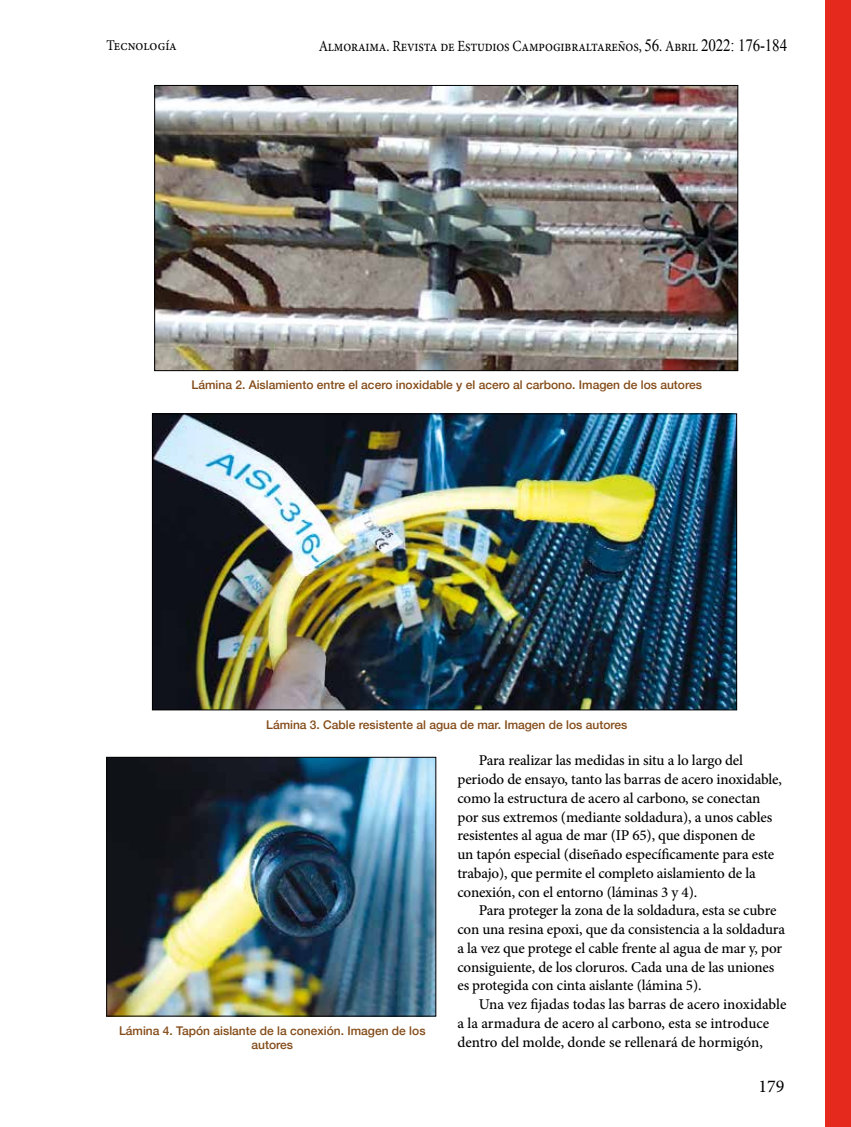
<style>
.page{position:relative;width:851px;height:1127px;background:#fff}
.page>*{position:absolute;margin:0;border:0;box-sizing:border-box;transform-origin:0 0}
.t1{font:18px "Minion Pro";color:#000}
.t2{font:15.6px "Minion Pro";letter-spacing:-.01em;color:#000;scale:.87 1}
.t3{font:500 15px/18.8px "Minion Pro";letter-spacing:-.01em;color:#000}
.t4{font:14.85px "Minion Pro";color:#000;scale:.91 1}
.t5{font:500 12px/14.4px "Helvetica Neue";color:#844b18;text-align:center}
.s1{font-family:"Times New Roman";font-size:17.25px}
</style>
<div class="page">
<div style="left:825px;top:0;width:25px;height:1127px;background:#e52a1d"></div>
<img style="left:156px;top:87px;width:580px;height:282px">
<div style="left:154px;top:85px;width:584px;height:286px;border:1px solid #000"></div>
<img style="left:154px;top:416px;width:580px;height:292px">
<div style="left:152px;top:414px;width:584px;height:296px;border:1px solid #000"></div>
<img style="left:108px;top:759px;width:326px;height:255px">
<div style="left:106px;top:757px;width:330px;height:259px;border:1px solid #020203"></div>
<p class="t4" style="left:106px;top:36px;width:79px">Tecnología</p>
<p class="t2" style="left:318px;top:35px;width:540px">Almoraima. Revista de Estudios Campogibraltareños, <span class="s1">56</span>. Abril <span class="s1">2022: 176-184</span></p>
<p class="t5" style="left:191px;top:377px;width:512px">Lámina 2. Aislamiento entre el acero inoxidable y el acero al carbono. Imagen de los autores</p>
<p class="t5" style="left:266px;top:717px;width:363px">Lámina 3. Cable resistente al agua de mar. Imagen de los autores</p>
<p class="t5" style="left:119px;top:1022px;width:308px">Lámina 4. Tapón aislante de la conexión. Imagen de los autores</p>
<p class="t3" style="left:457px;top:751px;width:326px;text-indent:21px">Para realizar las medidas in situ a lo largo del periodo de ensayo, tanto las barras de acero inoxidable, como la estructura de acero al carbono, se conectan por sus extremos (mediante soldadura), a unos cables resistentes al agua de mar (IP 65), que disponen de<br>un tapón especial (diseñado específicamente para este trabajo), que permite el completo aislamiento de la conexión, con el entorno (láminas 3 y 4).</p>
<p class="t3" style="left:457px;top:901px;width:329px;text-indent:21px">Para proteger la zona de la soldadura, esta se cubre con una resina epoxi, que da consistencia a la soldadura a la vez que protege el cable frente al agua de mar y, por consiguiente, de los cloruros. Cada una de las uniones es protegida con cinta aislante (lámina 5).</p>
<p class="t3" style="left:457px;top:995px;width:330px;text-indent:21px">Una vez fijadas todas las barras de acero inoxidable a la armadura de acero al carbono, esta se introduce dentro del molde, donde se rellenará de hormigón,</p>
<p class="t1" style="left:758px;top:1074px;width:27px">179</p>
</div>
